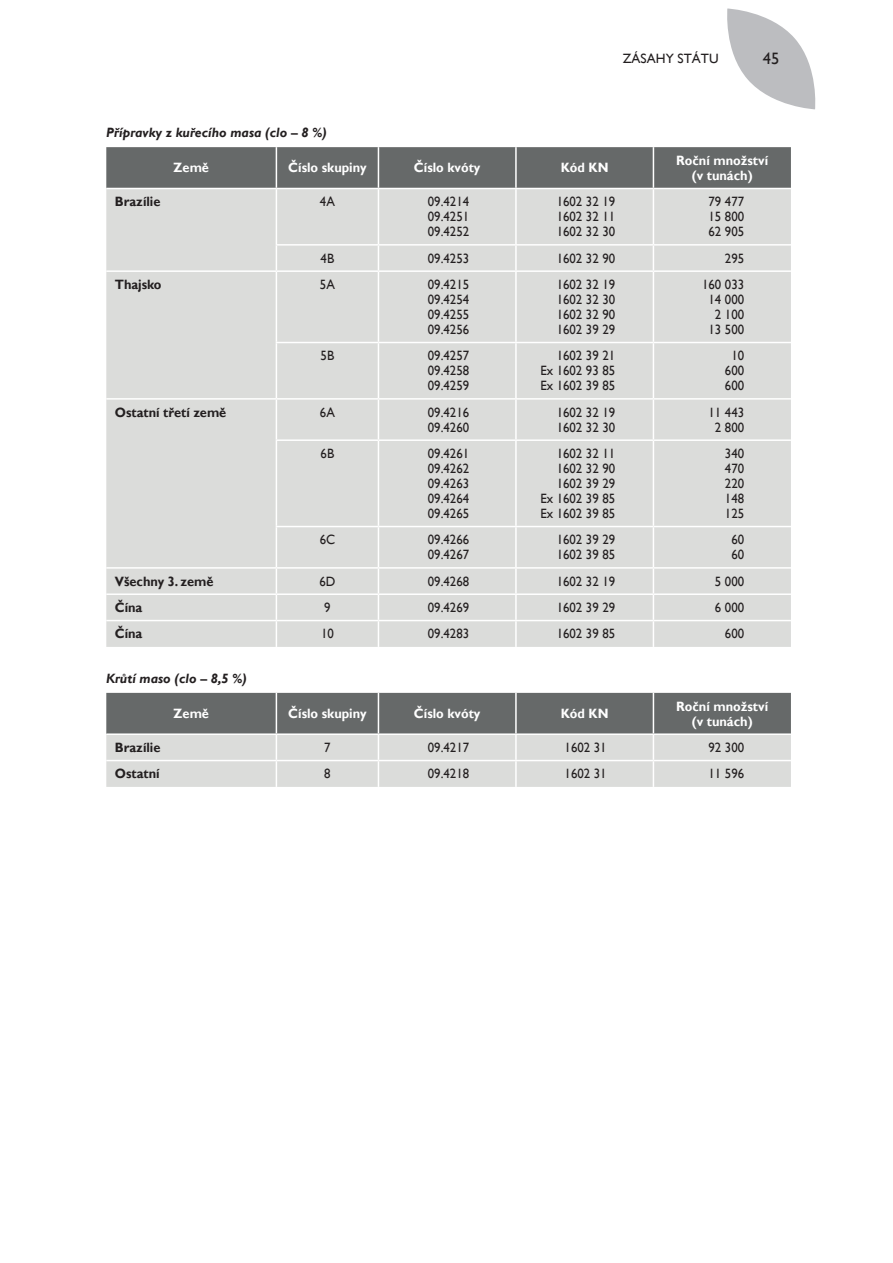
<style>
.page{position:relative;width:893px;height:1263px;background:#fff}
.page>*{position:absolute;margin:0;border:0;box-sizing:border-box;transform-origin:0 0}
.t1{font:16.5px "Gill Sans";color:#231f20}
.t2{font:13.5px/15px "Gill Sans";color:#231f20;text-align:justify;scale:.95 1}
.t3{font:700 13.5px/15px "Gill Sans";color:#fff;text-align:center;scale:.95 1}
.t4{font:700 13.5px "Gill Sans";color:#231f20;scale:.95 1}
.t5{font:italic 700 13.5px "Gill Sans";color:#231f20}
.t6{font:13.5px "Gill Sans";color:#231f20}
</style>
<div class="page">
<svg style="left:727px;top:9px;width:89px;height:100px"></svg>
<div style="left:106px;top:147px;width:685px;height:41px;background:#666969"></div>
<div style="left:106px;top:189px;width:685px;height:458px;background:#dbdcda"></div>
<hr style="left:276px;top:147px;width:1px;height:41px;background:#fff">
<hr style="left:378px;top:147px;width:1px;height:41px;background:#fff">
<hr style="left:515px;top:147px;width:2px;height:41px;background:#fff">
<hr style="left:653px;top:147px;width:1px;height:41px;background:#fff">
<hr style="left:276px;top:189px;width:1px;height:55px;background:#fff">
<hr style="left:378px;top:189px;width:1px;height:55px;background:#fff">
<hr style="left:515px;top:189px;width:2px;height:55px;background:#fff">
<hr style="left:653px;top:189px;width:1px;height:55px;background:#fff">
<hr style="left:276px;top:244px;width:102px;height:2px;background:#fff">
<svg style="left:276px;top:246px;width:1px;height:24px"></svg>
<hr style="left:378px;top:244px;width:138px;height:2px;background:#fff">
<svg style="left:378px;top:246px;width:1px;height:24px"></svg>
<hr style="left:516px;top:244px;width:137px;height:2px;background:#fff">
<hr style="left:515px;top:246px;width:2px;height:24px;background:#fff">
<hr style="left:653px;top:244px;width:138px;height:2px;background:#fff">
<svg style="left:653px;top:246px;width:1px;height:24px"></svg>
<hr style="left:106px;top:270px;width:170px;height:2px;background:#fff">
<hr style="left:276px;top:270px;width:102px;height:2px;background:#fff">
<hr style="left:276px;top:272px;width:1px;height:70px;background:#fff">
<hr style="left:378px;top:270px;width:138px;height:2px;background:#fff">
<hr style="left:378px;top:272px;width:1px;height:70px;background:#fff">
<hr style="left:516px;top:270px;width:137px;height:2px;background:#fff">
<hr style="left:515px;top:272px;width:2px;height:70px;background:#fff">
<hr style="left:653px;top:270px;width:138px;height:2px;background:#fff">
<hr style="left:653px;top:272px;width:1px;height:70px;background:#fff">
<hr style="left:276px;top:342px;width:102px;height:1px;background:#fff">
<hr style="left:276px;top:343px;width:1px;height:55px;background:#fff">
<hr style="left:378px;top:342px;width:138px;height:1px;background:#fff">
<hr style="left:378px;top:343px;width:1px;height:55px;background:#fff">
<hr style="left:516px;top:342px;width:137px;height:1px;background:#fff">
<hr style="left:515px;top:343px;width:2px;height:55px;background:#fff">
<hr style="left:653px;top:342px;width:138px;height:1px;background:#fff">
<hr style="left:653px;top:343px;width:1px;height:55px;background:#fff">
<hr style="left:106px;top:398px;width:170px;height:2px;background:#fff">
<hr style="left:276px;top:398px;width:102px;height:2px;background:#fff">
<hr style="left:276px;top:400px;width:1px;height:39px;background:#fff">
<hr style="left:378px;top:398px;width:138px;height:2px;background:#fff">
<hr style="left:378px;top:400px;width:1px;height:39px;background:#fff">
<hr style="left:516px;top:398px;width:137px;height:2px;background:#fff">
<hr style="left:515px;top:400px;width:2px;height:39px;background:#fff">
<hr style="left:653px;top:398px;width:138px;height:2px;background:#fff">
<hr style="left:653px;top:400px;width:1px;height:39px;background:#fff">
<hr style="left:276px;top:439px;width:102px;height:2px;background:#fff">
<hr style="left:276px;top:441px;width:1px;height:85px;background:#fff">
<hr style="left:378px;top:439px;width:138px;height:2px;background:#fff">
<hr style="left:378px;top:441px;width:1px;height:85px;background:#fff">
<hr style="left:516px;top:439px;width:137px;height:2px;background:#fff">
<hr style="left:515px;top:441px;width:2px;height:85px;background:#fff">
<hr style="left:653px;top:439px;width:138px;height:2px;background:#fff">
<hr style="left:653px;top:441px;width:1px;height:85px;background:#fff">
<hr style="left:276px;top:526px;width:102px;height:1px;background:#fff">
<hr style="left:276px;top:527px;width:1px;height:40px;background:#fff">
<hr style="left:378px;top:526px;width:138px;height:1px;background:#fff">
<hr style="left:378px;top:527px;width:1px;height:40px;background:#fff">
<hr style="left:516px;top:526px;width:137px;height:1px;background:#fff">
<hr style="left:515px;top:527px;width:2px;height:40px;background:#fff">
<hr style="left:653px;top:526px;width:138px;height:1px;background:#fff">
<hr style="left:653px;top:527px;width:1px;height:40px;background:#fff">
<hr style="left:106px;top:567px;width:170px;height:2px;background:#fff">
<hr style="left:276px;top:567px;width:102px;height:2px;background:#fff">
<hr style="left:378px;top:567px;width:138px;height:2px;background:#fff">
<hr style="left:516px;top:567px;width:137px;height:2px;background:#fff">
<hr style="left:515px;top:569px;width:2px;height:24px;background:#fff">
<hr style="left:653px;top:567px;width:138px;height:2px;background:#fff">
<hr style="left:106px;top:593px;width:170px;height:2px;background:#fff">
<hr style="left:276px;top:593px;width:102px;height:2px;background:#fff">
<hr style="left:378px;top:593px;width:138px;height:2px;background:#fff">
<hr style="left:516px;top:593px;width:137px;height:2px;background:#fff">
<hr style="left:515px;top:595px;width:2px;height:25px;background:#fff">
<hr style="left:653px;top:593px;width:138px;height:2px;background:#fff">
<hr style="left:106px;top:620px;width:170px;height:1px;background:#fff">
<hr style="left:276px;top:620px;width:102px;height:1px;background:#fff">
<svg style="left:276px;top:569px;width:1px;height:78px"></svg>
<hr style="left:378px;top:620px;width:138px;height:1px;background:#fff">
<svg style="left:378px;top:569px;width:1px;height:78px"></svg>
<hr style="left:516px;top:620px;width:137px;height:1px;background:#fff">
<hr style="left:515px;top:621px;width:2px;height:26px;background:#fff">
<hr style="left:653px;top:620px;width:138px;height:1px;background:#fff">
<svg style="left:653px;top:569px;width:1px;height:78px"></svg>
<svg style="left:106px;top:693px;width:685px;height:94px;background:#aaacab"></svg>
<p class="t6" style="left:623px;top:51px;width:97px">ZÁSAHY STÁTU</p>
<p class="t1" style="left:763px;top:49px;width:18px">45</p>
<p class="t5" style="left:106px;top:125px;width:222px">Přípravky z kuřecího masa (clo – 8 %)</p>
<p class="t3" style="left:174px;top:161px;width:39px">Země</p>
<p class="t3" style="left:288px;top:161px;width:84px">Číslo skupiny</p>
<p class="t3" style="left:414px;top:161px;width:71px">Číslo kvóty</p>
<p class="t3" style="left:561px;top:161px;width:52px">Kód KN</p>
<p class="t3" style="left:676px;top:153px;width:98px">Roční množství (v tunách)</p>
<p class="t4" style="left:115px;top:194px;width:50px">Brazílie</p>
<p class="t2" style="left:320px;top:195px;width:17px">4A</p>
<p class="t2" style="left:428px;top:195px;width:45px">09.4214<br>09.4251<br>09.4252</p>
<p class="t2" style="left:557px;top:195px;width:63px">1602 32 19<br>1602 32 11<br>1602 32 30</p>
<p class="t2" style="left:708px;top:195px;width:39px">79 477<br>15 800<br>62 905</p>
<p class="t2" style="left:321px;top:251px;width:16px">4B</p>
<p class="t2" style="left:428px;top:251px;width:45px">09.4253</p>
<p class="t2" style="left:557px;top:251px;width:63px">1602 32 90</p>
<p class="t2" style="left:725px;top:251px;width:22px">295</p>
<p class="t4" style="left:115px;top:276px;width:51px">Thajsko</p>
<p class="t2" style="left:320px;top:277px;width:17px">5A</p>
<p class="t2" style="left:428px;top:277px;width:45px">09.4215<br>09.4254<br>09.4255<br>09.4256</p>
<p class="t2" style="left:557px;top:277px;width:63px">1602 32 19<br>1602 32 30<br>1602 32 90<br>1602 39 29</p>
<p class="t2" style="left:702px;top:277px;width:46px;text-align:right">160 033<br>14 000<br>2 100<br>13 500</p>
<p class="t2" style="left:321px;top:349px;width:16px">5B</p>
<p class="t2" style="left:428px;top:349px;width:45px">09.4257<br>09.4258<br>09.4259</p>
<p class="t2" style="left:540px;top:349px;width:80px;text-indent:16px">1602 39 21<br>Ex 1602 93 85<br>Ex 1602 39 85</p>
<p class="t2" style="left:725px;top:349px;width:22px;text-align:center">10<br>600<br>600</p>
<p class="t4" style="left:115px;top:404px;width:119px">Ostatní třetí země</p>
<p class="t2" style="left:320px;top:405px;width:17px">6A</p>
<p class="t2" style="left:428px;top:405px;width:45px">09.4216<br>09.4260</p>
<p class="t2" style="left:557px;top:405px;width:63px">1602 32 19<br>1602 32 30</p>
<p class="t2" style="left:708px;top:405px;width:39px;text-align:center">11 443<br>2 800</p>
<p class="t2" style="left:321px;top:446px;width:16px">6B</p>
<p class="t2" style="left:428px;top:446px;width:45px">09.4261<br>09.4262<br>09.4263<br>09.4264<br>09.4265</p>
<p class="t2" style="left:540px;top:446px;width:80px;text-align:right">1602 32 11<br>1602 32 90<br>1602 39 29<br>Ex 1602 39 85<br>Ex 1602 39 85</p>
<p class="t2" style="left:725px;top:446px;width:22px">340<br>470<br>220<br>148<br>125</p>
<p class="t2" style="left:320px;top:533px;width:18px">6C</p>
<p class="t2" style="left:428px;top:533px;width:45px">09.4266<br>09.4267</p>
<p class="t2" style="left:557px;top:533px;width:63px">1602 39 29<br>1602 39 85</p>
<p class="t2" style="left:731px;top:533px;width:15px">60<br>60</p>
<p class="t4" style="left:115px;top:573px;width:105px">Všechny 3. země</p>
<p class="t2" style="left:319px;top:574px;width:18px">6D</p>
<p class="t2" style="left:428px;top:574px;width:45px">09.4268</p>
<p class="t2" style="left:557px;top:574px;width:63px">1602 32 19</p>
<p class="t2" style="left:715px;top:574px;width:32px">5 000</p>
<p class="t4" style="left:115px;top:599px;width:31px">Čína</p>
<p class="t2" style="left:324px;top:600px;width:8px">9</p>
<p class="t2" style="left:428px;top:600px;width:45px">09.4269</p>
<p class="t2" style="left:557px;top:600px;width:63px">1602 39 29</p>
<p class="t2" style="left:715px;top:600px;width:32px">6 000</p>
<p class="t4" style="left:115px;top:626px;width:31px">Čína</p>
<p class="t2" style="left:321px;top:627px;width:15px">10</p>
<p class="t2" style="left:428px;top:627px;width:45px">09.4283</p>
<p class="t2" style="left:557px;top:627px;width:63px">1602 39 85</p>
<p class="t2" style="left:725px;top:627px;width:22px">600</p>
<p class="t5" style="left:106px;top:670px;width:142px">Krůtí maso (clo – 8,5 %)</p>
<p class="t3" style="left:174px;top:706px;width:39px">Země</p>
<p class="t3" style="left:288px;top:706px;width:84px">Číslo skupiny</p>
<p class="t3" style="left:414px;top:706px;width:71px">Číslo kvóty</p>
<p class="t3" style="left:561px;top:706px;width:52px">Kód KN</p>
<p class="t3" style="left:676px;top:699px;width:98px">Roční množství (v tunách)</p>
<p class="t4" style="left:115px;top:739px;width:50px">Brazílie</p>
<p class="t2" style="left:324px;top:740px;width:8px">7</p>
<p class="t2" style="left:428px;top:740px;width:45px">09.4217</p>
<p class="t2" style="left:565px;top:740px;width:46px">1602 31</p>
<p class="t2" style="left:708px;top:740px;width:39px">92 300</p>
<p class="t4" style="left:115px;top:766px;width:49px">Ostatní</p>
<p class="t2" style="left:324px;top:766px;width:8px">8</p>
<p class="t2" style="left:428px;top:766px;width:45px">09.4218</p>
<p class="t2" style="left:565px;top:766px;width:46px">1602 31</p>
<p class="t2" style="left:708px;top:766px;width:39px">11 596</p>
</div>
